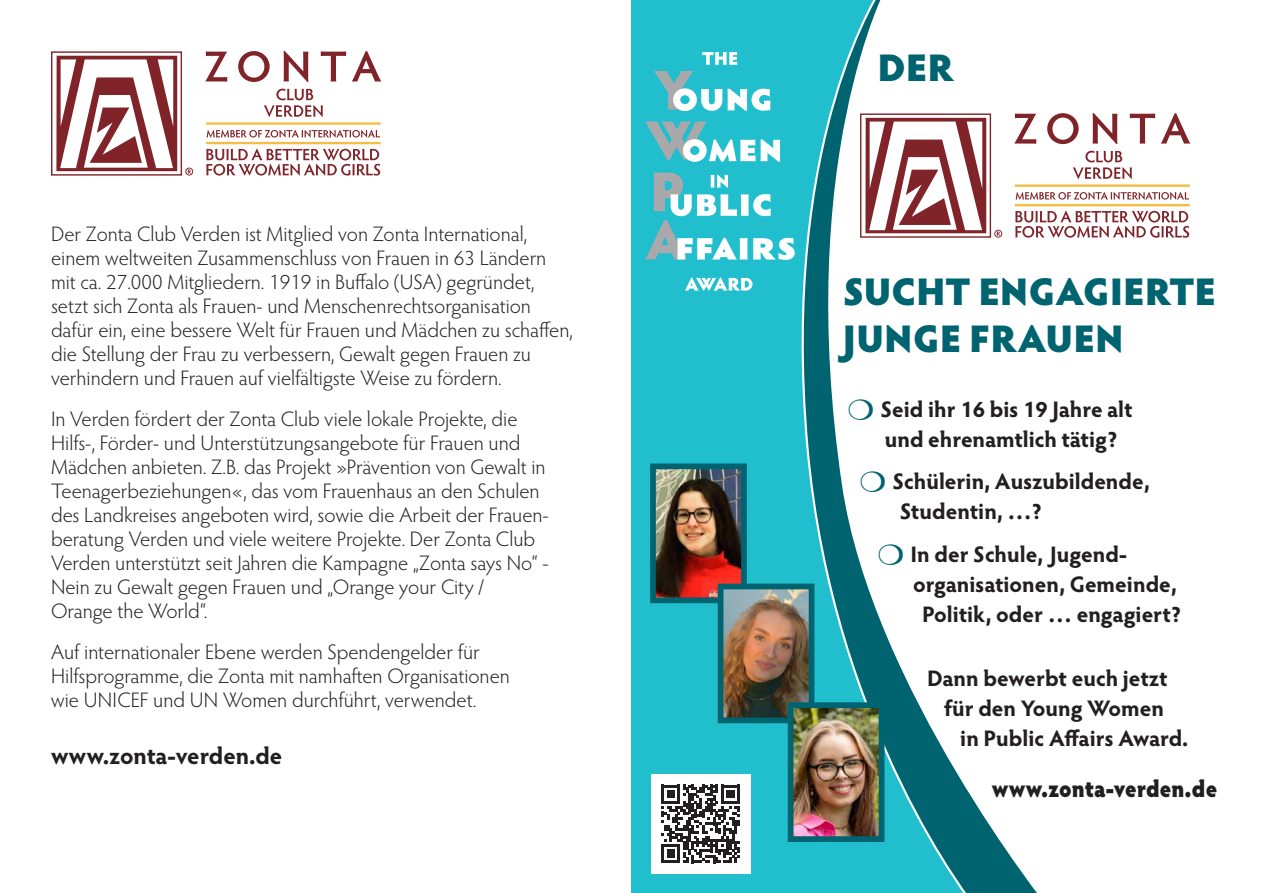
<style>
.page{position:relative;width:1263px;height:893px;background:#fff}
.page>*{position:absolute;margin:0;border:0;box-sizing:border-box;transform-origin:0 0}
.t1{font:900 38.55px/47.5px "Hypatia Sans Pro";color:#006370}
.t2{font:900 24px "Hypatia Sans Pro";letter-spacing:.005em;color:#231f20;scale:.9 1}
.t3{font:700 24px "Hypatia Sans Pro";color:#231f20}
.t4{font:700 22.5px/30px "Hypatia Sans Pro";color:#231f20}
.t5{font:300 21px/24px "Hypatia Sans Pro";color:#231f20}
</style>
<div class="page">
<svg style="left:977px;top:113px;width:70px;height:780px"></svg>
<svg style="left:631px;top:0;width:346px;height:893px"></svg>
<svg style="left:685px;top:278px;width:67px;height:13px"></svg>
<svg style="left:645px;top:121px;width:135px;height:41px"></svg>
<svg style="left:645px;top:173px;width:150px;height:87px"></svg>
<svg style="left:654px;top:71px;width:116px;height:40px"></svg>
<svg style="left:702px;top:52px;width:35px;height:13px"></svg>
<div style="left:651px;top:774px;width:99px;height:100px;background:#fff"></div>
<svg style="left:994px;top:230px;width:8px;height:8px"></svg>
<svg style="left:1016px;top:192px;width:173px;height:8px"></svg>
<svg style="left:1014px;top:114px;width:22px;height:30px"></svg>
<svg style="left:1047px;top:113px;width:32px;height:31px"></svg>
<svg style="left:1093px;top:113px;width:24px;height:31px"></svg>
<svg style="left:1130px;top:114px;width:25px;height:30px"></svg>
<svg style="left:1161px;top:113px;width:29px;height:31px"></svg>
<svg style="left:1073px;top:151px;width:59px;height:28px"></svg>
<hr style="left:1015px;top:204px;width:175px;height:2px;background:#f6bd46">
<hr style="left:1015px;top:184px;width:175px;height:3px;background:#f6bd46">
<div style="left:860px;top:113px;width:131px;height:125px;border:1px solid #802429"></div>
<svg style="left:865px;top:118px;width:121px;height:115px"></svg>
<svg style="left:1015px;top:211px;width:174px;height:27px"></svg>
<svg style="left:185px;top:168px;width:8px;height:8px"></svg>
<svg style="left:207px;top:130px;width:173px;height:8px"></svg>
<svg style="left:205px;top:51px;width:22px;height:31px"></svg>
<svg style="left:238px;top:51px;width:32px;height:31px"></svg>
<svg style="left:284px;top:51px;width:24px;height:31px"></svg>
<svg style="left:321px;top:51px;width:25px;height:30px"></svg>
<svg style="left:352px;top:51px;width:29px;height:30px"></svg>
<svg style="left:264px;top:89px;width:59px;height:28px"></svg>
<hr style="left:206px;top:142px;width:175px;height:2px;background:#f6bd46">
<hr style="left:206px;top:122px;width:175px;height:3px;background:#f6bd46">
<div style="left:51px;top:51px;width:131px;height:125px;border:1px solid #802429"></div>
<svg style="left:56px;top:56px;width:121px;height:115px"></svg>
<svg style="left:206px;top:149px;width:174px;height:27px"></svg>
<svg style="left:849px;top:398px;width:24px;height:22px"></svg>
<img style="left:647px;top:461px;width:256px;height:402px">
<p class="t5" style="left:51px;top:221px;width:523px">Der Zonta Club Verden ist Mitglied von Zonta International, einem weltweiten Zusammenschluss von Frauen in 63 Ländern mit ca. 27.000 Mitgliedern. 1919 in Buffalo (USA) gegründet, setzt sich Zonta als Frauen- und Menschenrechtsorganisation dafür ein, eine bessere Welt für Frauen und Mädchen zu schaffen, die Stellung der Frau zu verbessern, Gewalt gegen Frauen zu verhindern und Frauen auf vielfältigste Weise zu fördern.</p>
<p class="t5" style="left:51px;top:406px;width:499px">In Verden fördert der Zonta Club viele lokale Projekte, die Hilfs-, Förder- und Unterstützungsangebote für Frauen und Mädchen anbieten. Z.B. das Projekt »Prävention von Gewalt in Teenagerbeziehungen«, das vom Frauenhaus an den Schulen des Landkreises angeboten wird, sowie die Arbeit der Frauen&shy;beratung Verden und viele weitere Projekte. Der Zonta Club Verden unterstützt seit Jahren die Kampagne „Zonta says No“ - Nein zu Gewalt gegen Frauen und „Orange your City / Orange the World“.</p>
<p class="t5" style="left:51px;top:639px;width:460px">Auf internationaler Ebene werden Spendengelder für<br>Hilfsprogramme, die Zonta mit namhaften Organisationen wie UNICEF und UN Women durchführt, verwendet.</p>
<p class="t3" style="left:51px;top:739px;width:233px">www.zonta-verden.de</p>
<h1 class="t1" style="left:877px;top:42px;width:79px">DER</h1>
<h1 class="t1" style="left:843px;top:266px;width:375px">SUCHT ENGAGIERTE<br>JUNGE FRAUEN</h1>
<p class="t4" style="left:880px;top:393px;width:254px">Seid ihr 16 bis 19 Jahre alt und ehrenamtlich tätig?</p>
<p class="t4" style="left:900px;top:466px;width:252px;text-indent:-7px">Schülerin, Auszubildende,<br>Studentin, …?</p>
<p class="t4" style="left:910px;top:538px;width:218px">In der Schule, Jugend-</p>
<p class="t4" style="left:913px;top:568px;width:265px">organisationen, Gemeinde,</p>
<p class="t4" style="left:922px;top:598px;width:261px">Politik, oder … engagiert?</p>
<p class="t4" style="left:927px;top:662px;width:242px">Dann bewerbt euch jetzt</p>
<p class="t4" style="left:944px;top:692px;width:222px">für den Young Women</p>
<p class="t4" style="left:960px;top:722px;width:230px">in Public Affairs Award.</p>
<p class="t2" style="left:992px;top:771px;width:252px">www.zonta-verden.de</p>
</div>
